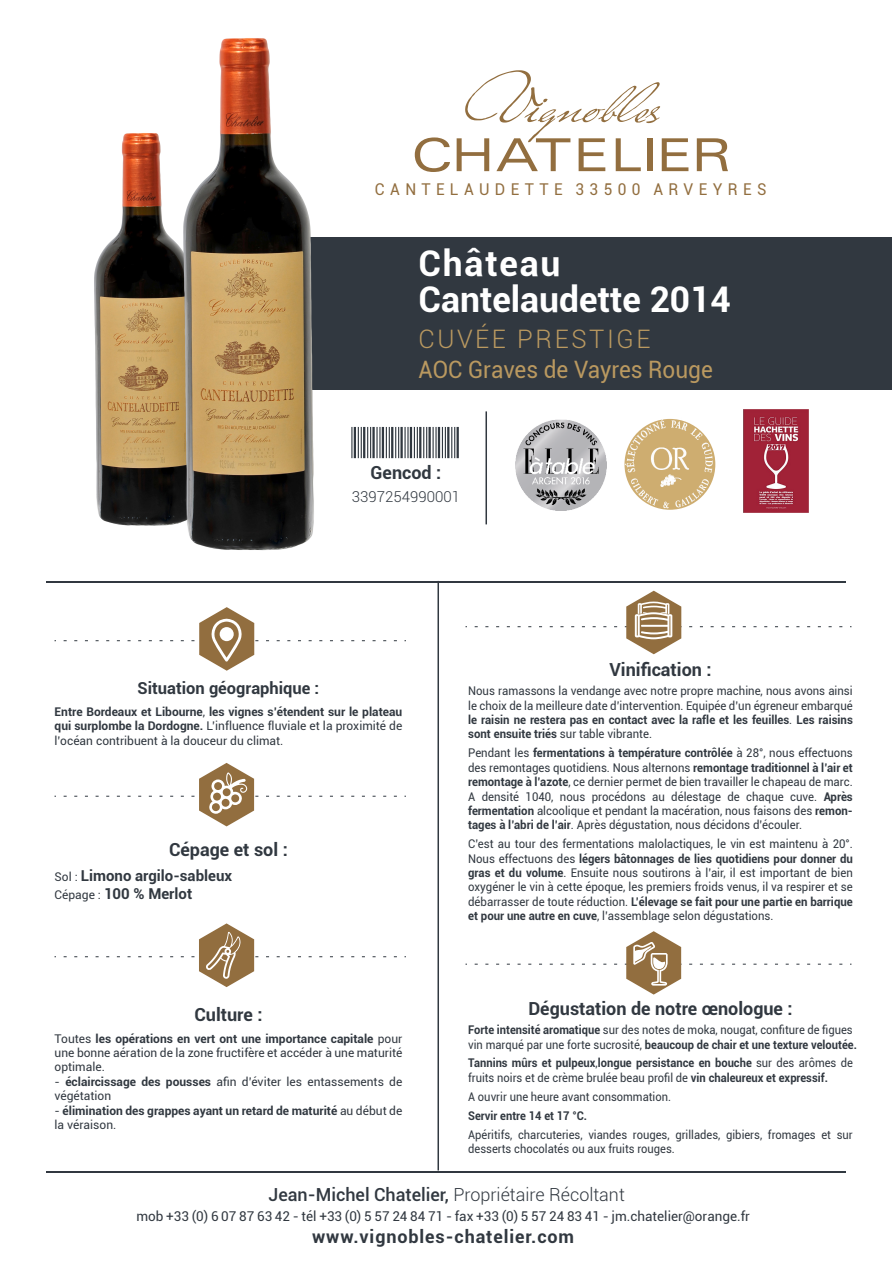
<style>
.page{position:relative;width:893px;height:1263px;background:#fff}
.page>*{position:absolute;margin:0;border:0;box-sizing:border-box;transform-origin:0 0}
.t1{font:700 35.4px/36px "Roboto";color:#fff}
.t2{font:300 25.5px "Roboto";letter-spacing:.1em;color:#ba9960}
.t3{font:24px "Roboto";color:#ba9960;scale:.94 1}
.t4{font:700 18px "Roboto";color:#313840}
.t5{font:500 18px "Roboto";color:#313840}
.t6{font:700 18px "Roboto";letter-spacing:.05em;color:#313840}
.t7{font:700 16.5px "Roboto";color:#313840}
.t8{font:16.2px "Roboto";letter-spacing:.35em;color:#926e3f;scale:.95 1}
.t9{font:700 15px/18px "Roboto";color:#313840}
.t10{font:300 15px "Roboto";color:#313840}
.t11{font:13.5px "Roboto";color:#313840}
.t12{font:12px/14.4px "Roboto";color:#313840;text-align:justify;scale:.95 1}
.t13{font:12px/14.4px "Roboto";color:#313840;scale:.93 1}
.t14{font:700 12px/14.4px "Roboto";color:#313840;text-align:justify}
.t15{font:12px/14.4px "Roboto";color:#313840;text-align:justify}
.t16{font:700 12px/14.4px "Roboto";color:#313840;scale:.93 1}
.s1{font-weight:400}
.s2{font-weight:400;font-size:12px}
.s3{font-weight:700}
.s4{font-weight:300}
</style>
<div class="page">
<svg style="left:475px;top:591px;width:377px;height:63px"></svg>
<svg style="left:475px;top:931px;width:377px;height:64px"></svg>
<div style="left:248px;top:237px;width:644px;height:153px;background:#313840"></div>
<hr style="left:438px;top:581px;width:1px;height:589px;background:#313840">
<hr style="left:486px;top:411px;width:1px;height:113px;background:#313840">
<hr style="left:47px;top:1171px;width:799px;height:2px;background:#313840">
<hr style="left:47px;top:581px;width:799px;height:2px;background:#313840">
<svg style="left:438px;top:137px;width:12px;height:35px"></svg>
<svg style="left:457px;top:70px;width:231px;height:101px"></svg>
<svg style="left:697px;top:138px;width:31px;height:33px"></svg>
<svg style="left:64px;top:607px;width:342px;height:64px"></svg>
<div style="left:220px;top:627px;width:14px;height:14px;background:#fff;border-radius:50%"></div>
<hr style="left:457px;top:427px;width:2px;height:31px;background:#313840">
<hr style="left:454px;top:427px;width:1px;height:31px;background:#313840">
<hr style="left:447px;top:427px;width:2px;height:31px;background:#313840">
<hr style="left:445px;top:427px;width:1px;height:31px;background:#313840">
<hr style="left:451px;top:427px;width:1px;height:31px;background:#313840">
<hr style="left:438px;top:427px;width:2px;height:31px;background:#313840">
<hr style="left:442px;top:427px;width:1px;height:31px;background:#313840">
<img style="left:624px;top:418px;width:92px;height:92px">
<img style="left:516px;top:419px;width:91px;height:91px">
<img style="left:744px;top:409px;width:65px;height:104px">
<img style="left:94px;top:38px;width:344px;height:513px">
<svg style="left:64px;top:763px;width:342px;height:63px"></svg>
<svg style="left:64px;top:923px;width:342px;height:64px"></svg>
<h3 class="t8" style="left:375px;top:178px;width:414px">CANTELAUDETTE 33500 ARVEYRES</h3>
<h1 class="t1" style="left:419px;top:244px;width:314px">Château<br>Cantelaudette 2014</h1>
<h2 class="t2" style="left:419px;top:321px;width:234px">CUVÉE PRESTIGE</h2>
<h3 class="t3" style="left:419px;top:353px;width:315px">AOC Graves de Vayres Rouge</h3>
<h3 class="t4" style="left:371px;top:460px;width:72px">Gencod :</h3>
<p class="t10" style="left:352px;top:486px;width:110px">3397254990001</p>
<h3 class="t7" style="left:138px;top:676px;width:183px">Situation géographique :</h3>
<p class="t14" style="left:55px;top:704px;width:349px">Entre Bordeaux et Libourne<span class="s1">,</span> les vignes s’étendent sur le plateau qui surplombe la Dordogne. <span class="s1">L’influence fluviale et la proximité de l’océan contribuent à la douceur du climat.</span></p>
<h3 class="t4" style="left:169px;top:837px;width:120px">Cépage et sol :</h3>
<p class="t9" style="left:55px;top:866px;width:179px"><span class="s2">Sol :</span> Limono argilo-sableux<br><span class="s2">Cépage :</span> 100 % Merlot</p>
<h3 class="t4" style="left:194px;top:1002px;width:70px">Culture :</h3>
<p class="t15" style="left:55px;top:1031px;width:349px">Toutes <span class="s3">les opérations en vert ont une importance capitale</span> pour une bonne aération de la zone fructifère et accéder à une maturité optimale.</p>
<p class="t15" style="left:55px;top:1074px;width:349px">- <span class="s3">éclaircissage des pousses</span> afin d’éviter les entassements de végétation</p>
<p class="t14" style="left:55px;top:1103px;width:349px"><span class="s1">-</span> élimination des grappes ayant un retard de maturité <span class="s1">au début de la véraison.</span></p>
<h3 class="t4" style="left:609px;top:657px;width:104px">Vinification :</h3>
<p class="t12" style="left:468px;top:683px;width:407px">Nous ramassons la vendange avec notre propre machine, nous avons ainsi le choix de la meilleure date d’intervention. Equipée d’un égreneur embarqué <span class="s3">le raisin ne restera pas en contact avec la rafle et les feuilles</span>. <span class="s3">Les raisins sont ensuite triés</span> sur table vibrante.</p>
<p class="t12" style="left:468px;top:745px;width:407px">Pendant les <span class="s3">fermentations à température contrôlée</span> à 28°, nous effectuons des remontages quotidiens. Nous alternons <span class="s3">remontage traditionnel à l’air et remontage à l’azote</span>, ce dernier permet de bien travailler le chapeau de marc.<br>A densité 1040, nous procédons au délestage de chaque cuve. <span class="s3">Après fermentation</span> alcoolique et pendant la macération, nous faisons des <span class="s3">remon&shy;tages à l’abri de l’air</span>. Après dégustation, nous décidons d’écouler.</p>
<p class="t12" style="left:468px;top:836px;width:406px">C’est au tour des fermentations malolactiques, le vin est maintenu à 20°.<br>Nous effectuons des <span class="s3">légers bâtonnages de lies quotidiens pour donner du gras et du volume</span>. Ensuite nous soutirons à l’air, il est important de bien oxygéner le vin à cette époque, les premiers froids venus, il va respirer et se débarrasser de toute réduction. <span class="s3">L’élevage se fait pour une partie en barrique et pour une autre en cuve</span>, l’assemblage selon dégustations.</p>
<h3 class="t4" style="left:528px;top:996px;width:266px">Dégustation de notre œnologue :</h3>
<p class="t13" style="left:468px;top:1022px;width:420px"><span class="s3">Forte intensité aromatique</span> sur des notes de moka, nougat, confiture de figues vin marqué par une forte sucrosité, <span class="s3">beaucoup de chair et une texture veloutée.</span></p>
<p class="t16" style="left:468px;top:1055px;width:415px">Tannins mûrs et pulpeux<span class="s1">,</span>longue persistance en bouche <span class="s1">sur des arômes de fruits noirs et de crème brulée beau profil de</span> vin chaleureux et expressif.</p>
<p class="t13" style="left:468px;top:1089px;width:220px">A ouvrir une heure avant consommation.</p>
<p class="t16" style="left:468px;top:1108px;width:129px">Servir entre 14 et 17 °C.</p>
<p class="t13" style="left:468px;top:1126px;width:415px">Apéritifs, charcuteries, viandes rouges, grillades, gibiers, fromages et sur desserts chocolatés ou aux fruits rouges.</p>
<h3 class="t5" style="left:268px;top:1182px;width:358px">Jean-Michel Chatelier, <span class="s4">Propriétaire Récoltant</span></h3>
<p class="t11" style="left:136px;top:1207px;width:615px">mob +33 (0) 6 07 87 63 42 - tél +33 (0) 5 57 24 84 71 - fax +33 (0) 5 57 24 83 41 - jm.chatelier@orange.fr</p>
<h3 class="t6" style="left:312px;top:1224px;width:264px">www.vignobles-chatelier.com</h3>
</div>
